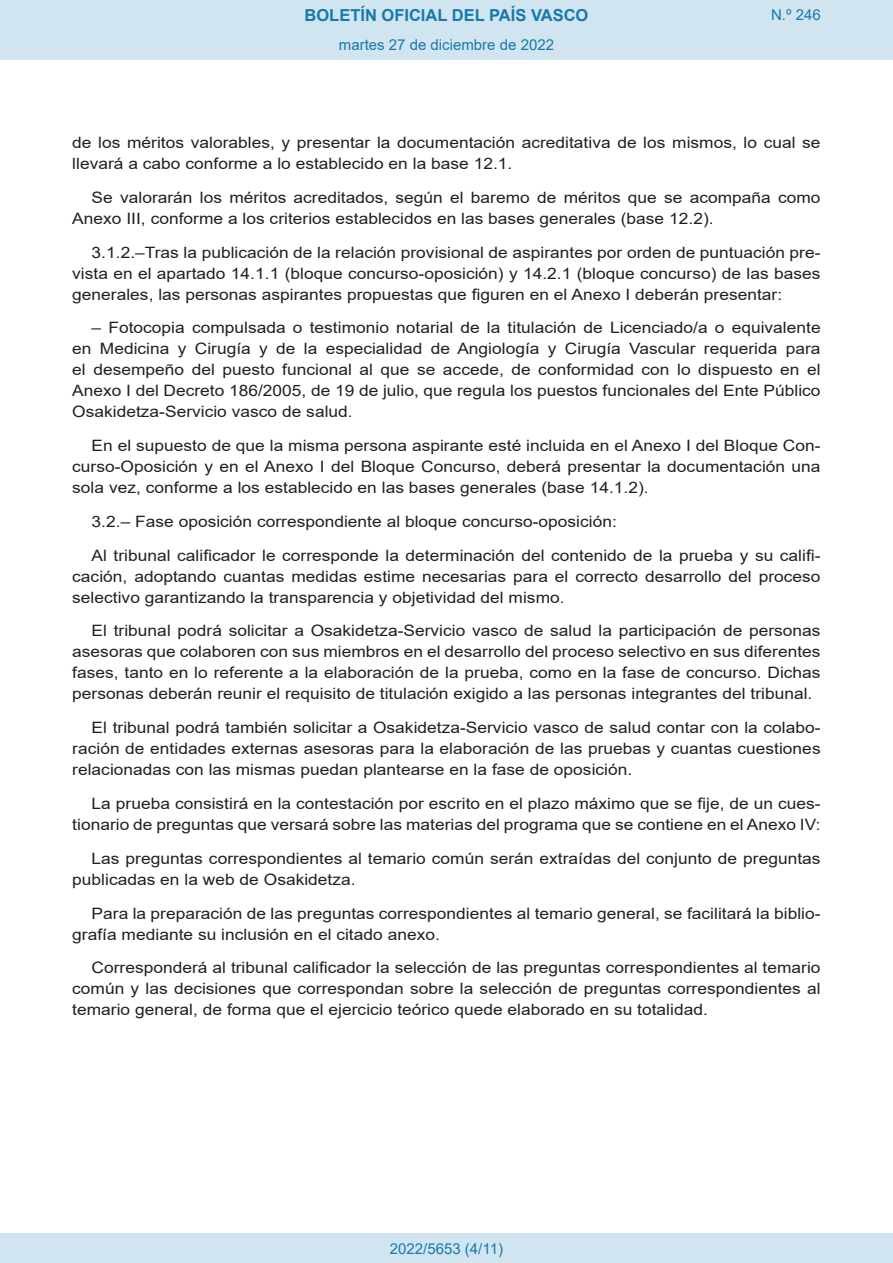
<style>
.page{position:relative;width:893px;height:1263px;background:#fff}
.page>*{position:absolute;margin:0;border:0;box-sizing:border-box;transform-origin:0 0}
.t1{font:700 16.5px "Arial";color:#1879ad}
.BOPVDetalle{font:15.6px/21px "Arial";color:#231f20;text-align:justify;scale:1.11 1}
.Paginacion_Centro{font:15px "Arial";color:#1879ad}
</style>
<div class="page">
<div style="left:0;top:0;width:893px;height:60px;background:#d0e5f0"></div>
<div style="left:0;top:1233px;width:893px;height:30px;background:#d0e5f0"></div>
<p class="t1" style="left:305px;top:3px;width:285px">BOLETÍN OFICIAL DEL PAÍS VASCO</p>
<p class="Paginacion_Centro" style="left:339px;top:35px;width:217px">martes 27 de diciembre de 2022</p>
<p class="Paginacion_Centro" style="left:771px;top:5px;width:51px">N.º 246</p>
<p class="BOPVDetalle" style="left:72px;top:132px;width:676px">de los méritos valorables, y presentar la documentación acreditativa de los mismos, lo cual se llevará a cabo conforme a lo establecido en la base 12.1.</p>
<p class="BOPVDetalle" style="left:72px;top:187px;width:676px;text-indent:19px">Se valorarán los méritos acreditados, según el baremo de méritos que se acompaña como<br>Anexo III, conforme a los criterios establecidos en las bases generales (base 12.2).</p>
<p class="BOPVDetalle" style="left:72px;top:242px;width:676px;text-indent:19px">3.1.2.–Tras la publicación de la relación provisional de aspirantes por orden de puntuación pre&shy;vista en el apartado 14.1.1 (bloque concurso-oposición) y 14.2.1 (bloque concurso) de las bases generales, las personas aspirantes propuestas que figuren en el Anexo I deberán presentar:</p>
<p class="BOPVDetalle" style="left:72px;top:317px;width:676px;text-indent:19px">– Fotocopia compulsada o testimonio notarial de la titulación de Licenciado/a o equivalente en Medicina y Cirugía y de la especialidad de Angiología y Cirugía Vascular requerida para el desempeño del puesto funcional al que se accede, de conformidad con lo dispuesto en el Anexo I del Decreto 186/2005, de 19 de julio, que regula los puestos funcionales del Ente Público Osakidetza-Servicio vasco de salud.</p>
<p class="BOPVDetalle" style="left:72px;top:435px;width:676px;text-indent:19px">En el supuesto de que la misma persona aspirante esté incluida en el Anexo I del Bloque Con&shy;curso-Oposición y en el Anexo I del Bloque Concurso, deberá presentar la documentación una sola vez, conforme a los establecido en las bases generales (base 14.1.2).</p>
<p class="BOPVDetalle" style="left:92px;top:511px;width:475px">3.2.– Fase oposición correspondiente al bloque concurso-oposición:</p>
<p class="BOPVDetalle" style="left:72px;top:545px;width:676px;text-indent:19px">Al tribunal calificador le corresponde la determinación del contenido de la prueba y su califi&shy;cación, adoptando cuantas medidas estime necesarias para el correcto desarrollo del proceso selectivo garantizando la transparencia y objetividad del mismo.</p>
<p class="BOPVDetalle" style="left:72px;top:620px;width:676px;text-indent:19px">El tribunal podrá solicitar a Osakidetza-Servicio vasco de salud la participación de personas asesoras que colaboren con sus miembros en el desarrollo del proceso selectivo en sus diferentes fases, tanto en lo referente a la elaboración de la prueba, como en la fase de concurso. Dichas personas deberán reunir el requisito de titulación exigido a las personas integrantes del tribunal.</p>
<p class="BOPVDetalle" style="left:72px;top:717px;width:676px;text-indent:19px">El tribunal podrá también solicitar a Osakidetza-Servicio vasco de salud contar con la colabo&shy;ración de entidades externas asesoras para la elaboración de las pruebas y cuantas cuestiones relacionadas con las mismas puedan plantearse en la fase de oposición.</p>
<p class="BOPVDetalle" style="left:72px;top:793px;width:676px;text-align:right">La prueba consistirá en la contestación por escrito en el plazo máximo que se fije, de un cues&shy;tionario de preguntas que versará sobre las materias del programa que se contiene en el Anexo IV:</p>
<p class="BOPVDetalle" style="left:72px;top:848px;width:676px;text-indent:19px">Las preguntas correspondientes al temario común serán extraídas del conjunto de preguntas publicadas en la web de Osakidetza.</p>
<p class="BOPVDetalle" style="left:72px;top:902px;width:676px;text-indent:19px">Para la preparación de las preguntas correspondientes al temario general, se facilitará la biblio&shy;grafía mediante su inclusión en el citado anexo.</p>
<p class="BOPVDetalle" style="left:72px;top:957px;width:676px;text-indent:19px">Corresponderá al tribunal calificador la selección de las preguntas correspondientes al temario común y las decisiones que correspondan sobre la selección de preguntas correspondientes al temario general, de forma que el ejercicio teórico quede elaborado en su totalidad.</p>
<p class="Paginacion_Centro" style="left:390px;top:1238px;width:115px">2022/5653 (4/11)</p>
</div>
